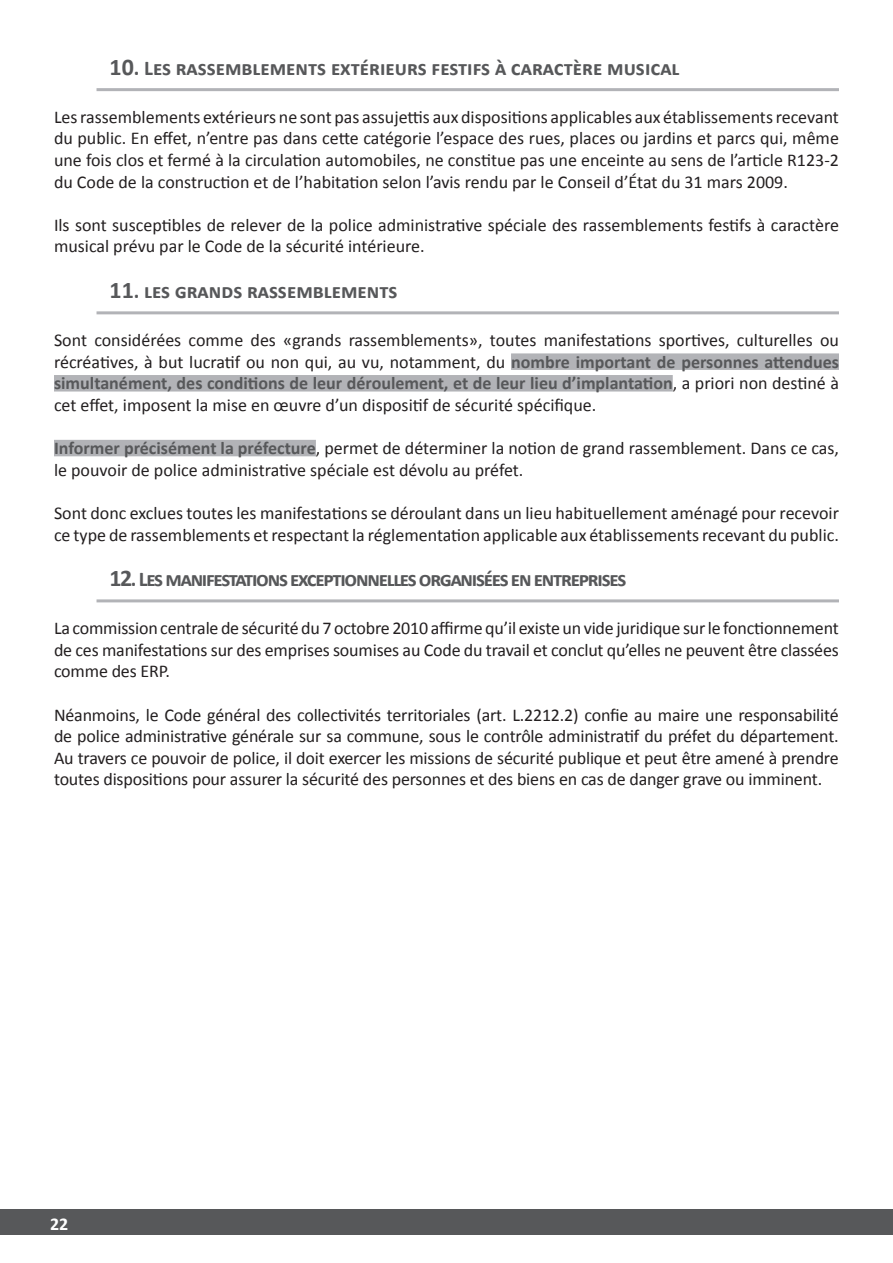
<style>
.page{position:relative;width:893px;height:1263px;background:#fff}
.page>*{position:absolute;margin:0;border:0;box-sizing:border-box;transform-origin:0 0}
.titre_1{font:700 21px "Calibri";letter-spacing:-.01em;color:#57585a}
.titre_1-2{font:700 21px "Calibri";letter-spacing:-.06em;color:#57585a}
.texte{font:18px/21.6px "Calibri";color:#231f20;text-align:justify}
.t1{font:700 18px "Calibri";color:#fff}
.s1{font-size:24px}
.s2{font-weight:700;color:#57585a}
</style>
<div class="page">
<div style="left:0;top:1209px;width:893px;height:26px;background:#57585a"></div>
<hr style="left:97px;top:88px;width:742px;height:3px;background:#b2b3b7">
<hr style="left:97px;top:311px;width:742px;height:3px;background:#b2b3b7">
<div style="left:511px;top:353px;width:328px;height:17px;background:#b2b3b7"></div>
<div style="left:54px;top:375px;width:619px;height:16px;background:#b2b3b7"></div>
<div style="left:54px;top:440px;width:262px;height:16px;background:#b2b3b7"></div>
<hr style="left:97px;top:599px;width:742px;height:3px;background:#b2b3b7">
<p class="titre_1" style="left:110px;top:55px;width:571px"><span class="s1">10</span>. Les rassemblements extérieurs festifs à caractère musical</p>
<p class="texte" style="left:54px;top:106px;width:786px">Les rassemblements extérieurs ne sont pas assujettis aux dispositions applicables aux établissements recevant du public. En effet, n’entre pas dans cette catégorie l’espace des rues, places ou jardins et parcs qui, même une fois clos et fermé à la circulation automobiles, ne constitue pas une enceinte au sens de l’article R123-2 du Code de la construction et de l’habitation selon l’avis rendu par le Conseil d’État du 31 mars 2009.</p>
<p class="texte" style="left:54px;top:214px;width:786px">Ils sont susceptibles de relever de la police administrative spéciale des rassemblements festifs à caractère musical prévu par le Code de la sécurité intérieure.</p>
<p class="titre_1" style="left:110px;top:278px;width:289px"><span class="s1">11</span>. les grands rassemblements</p>
<p class="texte" style="left:54px;top:329px;width:786px">Sont considérées comme des «grands rassemblements», toutes manifestations sportives, culturelles ou récréatives, à but lucratif ou non qui, au vu, notamment, du <span class="s2">nombre important de personnes attendues simultanément, des conditions de leur déroulement, et de leur lieu d’implantation</span>, a priori non destiné à cet effet, imposent la mise en œuvre d’un dispositif de sécurité spécifique.</p>
<p class="texte" style="left:54px;top:437px;width:786px"><span class="s2">Informer précisément la préfecture</span>, permet de déterminer la notion de grand rassemblement. Dans ce cas, le pouvoir de police administrative spéciale est dévolu au préfet.</p>
<p class="texte" style="left:54px;top:502px;width:786px">Sont donc exclues toutes les manifestations se déroulant dans un lieu habituellement aménagé pour recevoir ce type de rassemblements et respectant la réglementation applicable aux établissements recevant du public.</p>
<p class="titre_1-2" style="left:110px;top:566px;width:518px"><span class="s1">12</span>. Les manifestations exceptionnelles organisées en entreprises</p>
<p class="texte" style="left:54px;top:617px;width:786px">La commission centrale de sécurité du 7 octobre 2010 affirme qu’il existe un vide juridique sur le fonctionnement de ces manifestations sur des emprises soumises au Code du travail et conclut qu’elles ne peuvent être classées comme des ERP.</p>
<p class="texte" style="left:54px;top:704px;width:786px">Néanmoins, le Code général des collectivités territoriales (art. L.2212.2) confie au maire une responsabilité de police administrative générale sur sa commune, sous le contrôle administratif du préfet du département.<br>Au travers ce pouvoir de police, il doit exercer les missions de sécurité publique et peut être amené à prendre toutes dispositions pour assurer la sécurité des personnes et des biens en cas de danger grave ou imminent.</p>
<p class="t1" style="left:50px;top:1212px;width:20px">22</p>
</div>
